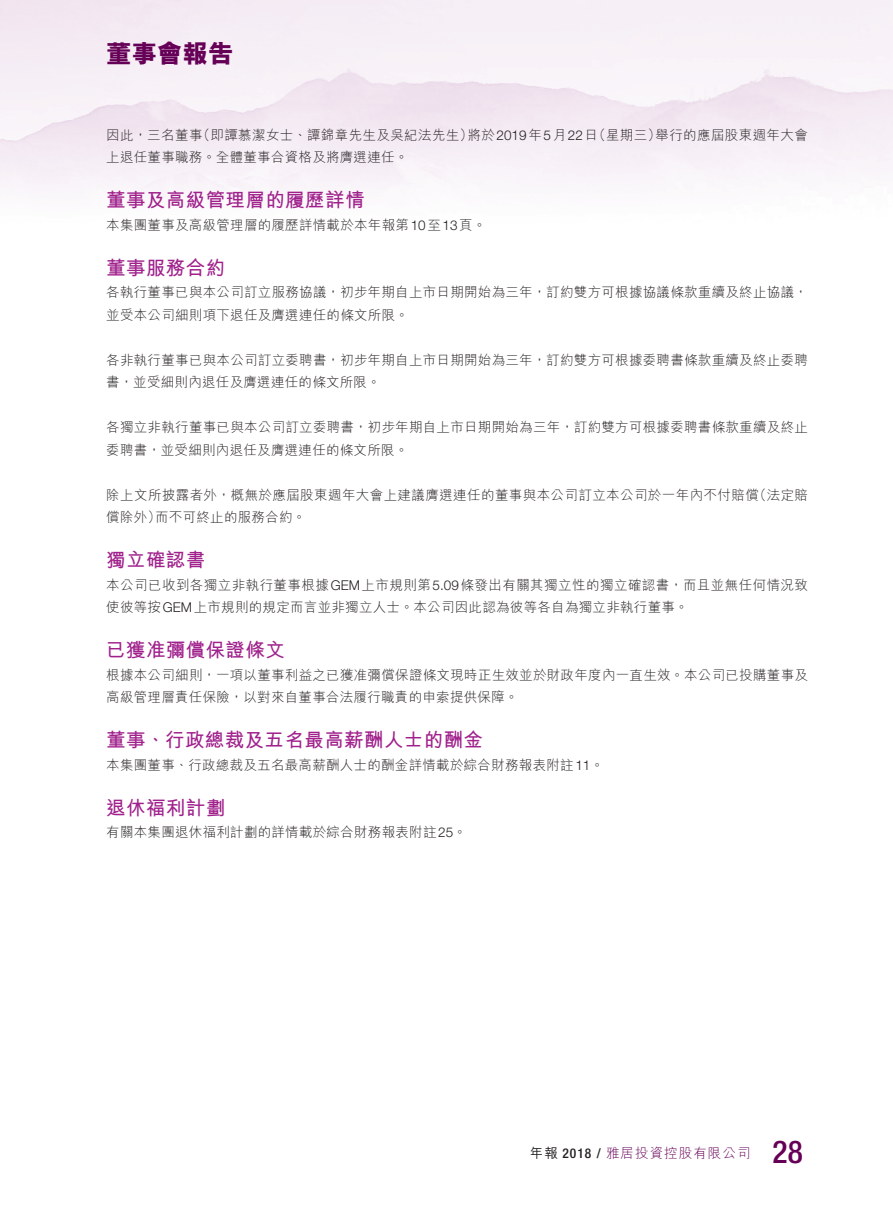
<style>
.page{position:relative;width:893px;height:1212px;background:#fff}
.page>*{position:absolute;margin:0;border:0;box-sizing:border-box;transform-origin:0 0}
.t1{font:500 condensed 31.5px "Helvetica Neue LT Std";color:#660057}
.t2{font:800 25.5px "M Hei HK";color:#660057}
._01_H1{font:700 19.5px "M Hei HK";letter-spacing:.02em;color:#a0218c}
._00_txt{font:300 13.5px/22.5px "M Hei HK";letter-spacing:.02em;color:#231f20}
.t3{font:300 13.5px "M Hei HK";letter-spacing:.08em;color:#660057}
.s1{font-family:"Helvetica Neue LT Std"}
.s2{font-weight:500;color:#231f20}
.s3{font-family:"Helvetica Neue LT Std";font-weight:500;font-stretch:condensed;color:#231f20}
</style>
<div class="page">
<h2 class="t2" style="left:106px;top:41px;width:129px">董事會報告</h2>
<p class="_00_txt" style="left:197px;top:123px;width:278px">（即譚慕潔女士、譚錦章先生及吳紀法先生）</p>
<p class="_00_txt" style="left:468px;top:123px;width:195px">將於<span class="s1">2019</span>年<span class="s1">5</span>月<span class="s1">22</span> （日星期三）</p>
<p class="_00_txt" style="left:655px;top:123px;width:154px">舉行的應屆股東週年大會</p>
<p class="_00_txt" style="left:106px;top:123px;width:303px">因此，三名董事<br>上退任董事職務。全體董事合資格及將膺選連任。</p>
<p class="_01_H1" style="left:106px;top:186px;width:260px">董事及高級管理層的履歷詳情</p>
<p class="_00_txt" style="left:106px;top:213px;width:381px">本集團董事及高級管理層的履歷詳情載於本年報第<span class="s1">10</span>至<span class="s1">13</span>頁。</p>
<p class="_01_H1" style="left:106px;top:253px;width:120px">董事服務合約</p>
<p class="_00_txt" style="left:106px;top:281px;width:703px">各執行董事已與本公司訂立服務協議，初步年期自上市日期開始為三年，訂約雙方可根據協議條款重續及終止協議，並受本公司細則項下退任及膺選連任的條文所限。</p>
<p class="_00_txt" style="left:106px;top:348px;width:703px">各非執行董事已與本公司訂立委聘書，初步年期自上市日期開始為三年，訂約雙方可根據委聘書條款重續及終止委聘書，並受細則內退任及膺選連任的條文所限。</p>
<p class="_00_txt" style="left:106px;top:416px;width:703px">各獨立非執行董事已與本公司訂立委聘書，初步年期自上市日期開始為三年，訂約雙方可根據委聘書條款重續及終止委聘書，並受細則內退任及膺選連任的條文所限。</p>
<p class="_00_txt" style="left:753px;top:483px;width:56px">（法定賠</p>
<p class="_00_txt" style="left:155px;top:483px;width:605px;text-indent:-49px">除上文所披露者外，概無於應屆股東週年大會上建議膺選連任的董事與本公司訂立本公司於一年內不付賠償而不可終止的服務合約。</p>
<p class="_00_txt" style="left:106px;top:506px;width:56px">償除外）</p>
<p class="_01_H1" style="left:106px;top:546px;width:101px">獨立確認書</p>
<p class="_00_txt" style="left:106px;top:573px;width:703px">本公司已收到各獨立非執行董事根據<span class="s1">GEM</span>上市規則第<span class="s1">5.09</span>條發出有關其獨立性的獨立確認書，而且並無任何情況致使彼等按<span class="s1">GEM</span>上市規則的規定而言並非獨立人士。本公司因此認為彼等各自為獨立非執行董事。</p>
<p class="_01_H1" style="left:106px;top:636px;width:180px">已獲准彌償保證條文</p>
<p class="_00_txt" style="left:106px;top:663px;width:703px">根據本公司細則，一項以董事利益之已獲准彌償保證條文現時正生效並於財政年度內一直生效。本公司已投購董事及高級管理層責任保險，以對來自董事合法履行職責的申索提供保障。</p>
<p class="_01_H1" style="left:106px;top:726px;width:378px">董事、行政總裁及五名最高薪酬人士的酬金</p>
<p class="_00_txt" style="left:106px;top:753px;width:499px">本集團董事、行政總裁及五名最高薪酬人士的酬金詳情載於綜合財務報表附註<span class="s1">11</span>。</p>
<p class="_01_H1" style="left:106px;top:793px;width:120px">退休福利計劃</p>
<p class="_00_txt" style="left:106px;top:821px;width:362px">有關本集團退休福利計劃的詳情載於綜合財務報表附註<span class="s1">25</span>。</p>
<p class="t3" style="left:530px;top:1146px;width:222px"><span class="s2">年報</span> <span class="s3">2018 /</span> 雅居投資控股有限公司</p>
<h1 class="t1" style="left:773px;top:1133px;width:32px">28</h1>
</div>
